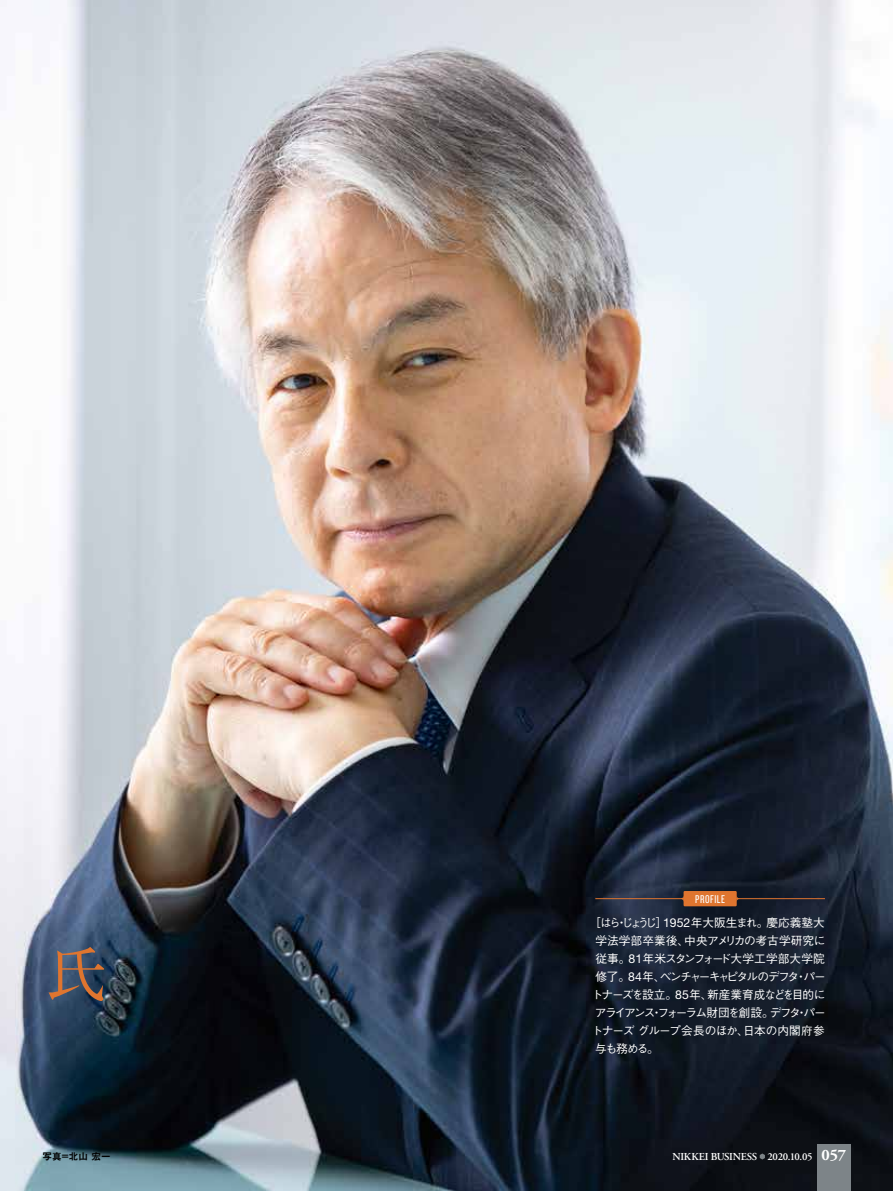
<style>
.page{position:relative;width:893px;height:1191px;background:#fff}
.page>*{position:absolute;margin:0;border:0;box-sizing:border-box;transform-origin:0 0}
.t1{font:60.6px "Ryumin Pr 6 N";color:#df752f}
.t2{font:500 11.7px "Gothic BBB Pr 6 N";letter-spacing:-.08em;color:#fff}
.t3{font:500 11.7px "Gothic BBB Pr 6 N";color:#fff}
.t4{font:500 11.7px "Gothic BBB Pr 6 N";letter-spacing:-.155em;color:#fff}
.t5{font:500 11.7px "Gothic BBB Pr 6 N";letter-spacing:-.145em;color:#fff}
.t6{font:500 11.7px "Gothic BBB Pr 6 N";letter-spacing:.01em;color:#fff}
.t7{font:500 11.7px "Gothic BBB Pr 6 N";letter-spacing:.005em;color:#fff}
.t8{font:500 11.7px "Gothic BBB Pr 6 N";letter-spacing:-.035em;color:#fff}
.t9{font:11.7px "Knockout 28 Junior Feathrwt";letter-spacing:.045em;color:#fff}
.t10{font:600 10.65px "Adobe Garamond Pro";letter-spacing:-.03em;color:#fff}
.t11{font:9.6px "Midashi Go Pr 6 N MB31";color:#000}
.s1{font-family:"Helvetica Neue LT Std";font-weight:400;font-size:12.3px}
.s2{font-size:10.5px}
.s3{font-weight:700;font-size:15.9px}
</style>
<div class="page">
<img style="left:0;top:0;width:893px;height:1191px">
<div style="left:817px;top:1144px;width:33px;height:47px;background:#7d8488"></div>
<svg style="left:760px;top:1153px;width:5px;height:6px"></svg>
<hr style="left:595px;top:898px;width:230px;height:1px;background:#df752f">
<div style="left:684px;top:891px;width:53px;height:15px;background:#df752f"></div>
<svg style="left:736px;top:895px;width:4px;height:7px"></svg>
<svg style="left:680px;top:895px;width:4px;height:7px"></svg>
<h1 class="t1" style="left:47px;top:926px;width:62px">氏</h1>
<p class="t9" style="left:695px;top:891px;width:31px">PROFILE</p>
<p class="t3" style="left:589px;top:913px;width:237px">［はら・じょうじ］<span class="s1">1952</span>年大阪生まれ。慶応義塾大</p>
<p class="t7" style="left:595px;top:931px;width:232px">学法学部卒業後、中央アメリカの考古学研究に</p>
<p class="t6" style="left:595px;top:949px;width:231px">従事。<span class="s1">81</span>年米スタンフォード大学工学部大学院</p>
<p class="t4" style="left:595px;top:967px;width:232px">修了。<span class="s1">84</span>年、ベンチャーキャピタルのデフタ・パー</p>
<p class="t2" style="left:591px;top:985px;width:235px">トナーズを設立。<span class="s1">85</span>年、新産業育成などを目的に</p>
<p class="t5" style="left:595px;top:1003px;width:233px">アライアンス・フォーラム財団を創設。デフタ・パー</p>
<p class="t8" style="left:591px;top:1021px;width:235px">トナーズグループ会長のほか、日本の内閣府参</p>
<p class="t2" style="left:595px;top:1039px;width:65px">与も務める。</p>
<p class="t11" style="left:43px;top:1148px;width:70px">写真<span class="s2">=</span>北山宏一</p>
<p class="t10" style="left:672px;top:1150px;width:175px">NIKKEI BUSINESS 2020.10.05 <span class="s3">057</span></p>
</div>
